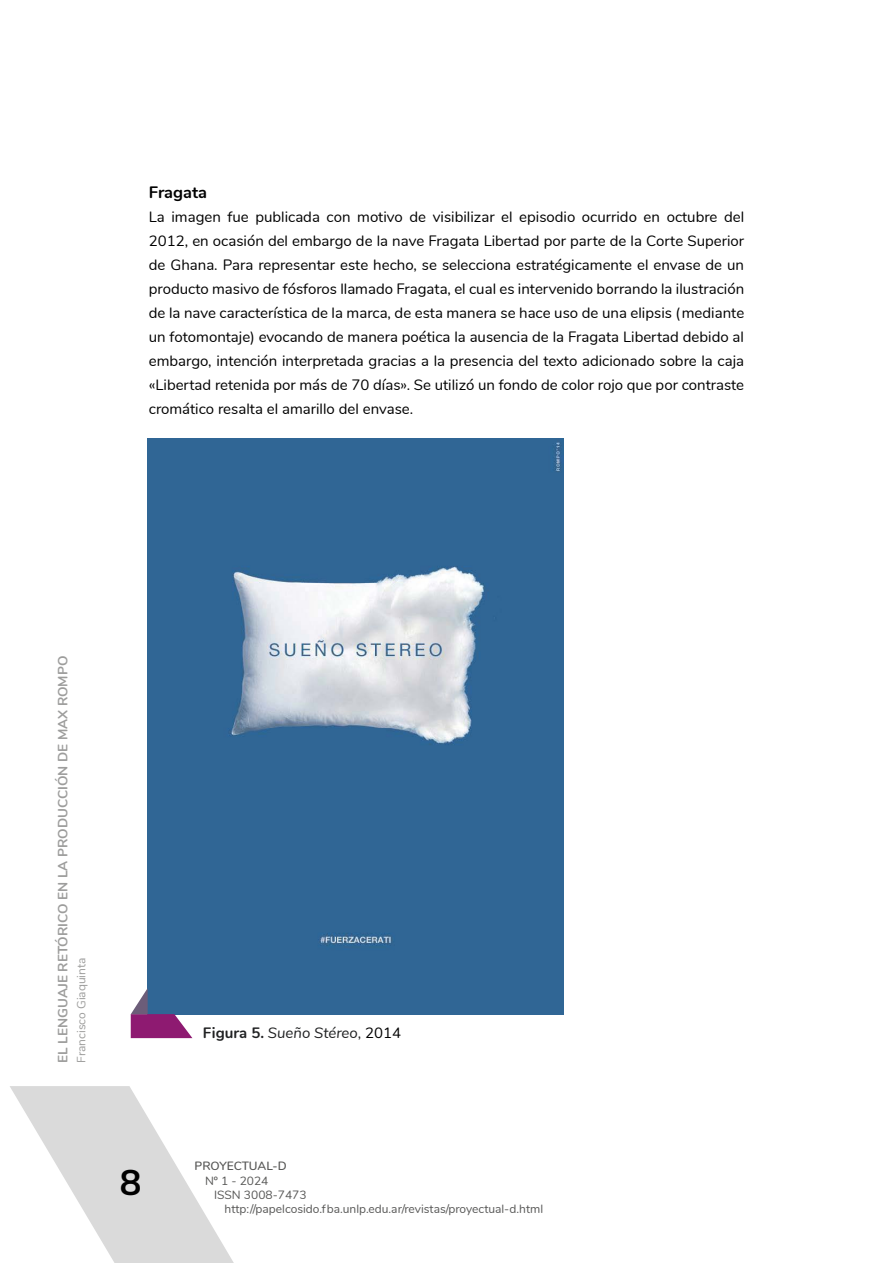
<style>
.page{position:relative;width:893px;height:1263px;background:#fff}
.page>*{position:absolute;margin:0;border:0;box-sizing:border-box;transform-origin:0 0}
.t1{font:700 36px "Nunito";color:#000}
.t2{font:700 16.5px "Nunito";color:#000}
.t3{font:15px/24px "Nunito";color:#000;text-align:justify}
.t4{font:italic 15px "Nunito";color:#202122}
.t5{font:700 13.5px "Nunito";color:#9d9d9c}
.t6{font:12px "Nunito";color:#575756}
.t7{font:12px "Nunito";color:#9d9d9c}
.t8{font:600 12px "Nunito";letter-spacing:-.005em;color:#575756}
.s1{font-weight:700;font-style:normal}
.s2{font-style:normal}
.s3{font-style:normal;color:#000}
</style>
<div class="page">
<svg style="left:10px;top:1086px;width:224px;height:177px"></svg>
<img style="left:148px;top:438px;width:415px;height:576px">
<svg style="left:131px;top:988px;width:61px;height:50px;background:#765a92"></svg>
<p class="t2" style="left:149px;top:180px;width:60px">Fragata</p>
<p class="t3" style="left:149px;top:204px;width:597px">La imagen fue publicada con motivo de visibilizar el episodio ocurrido en octubre del 2012, en ocasión del embargo de la nave Fragata Libertad por parte de la Corte Superior de Ghana. Para representar este hecho, se selecciona estratégicamente el envase de un producto masivo de fósforos llamado Fragata, el cual es intervenido borrando la ilustración de la nave característica de la marca, de esta manera se hace uso de una elipsis (mediante un fotomontaje) evocando de manera poética la ausencia de la Fragata Libertad debido al embargo, intención interpretada gracias a la presencia del texto adicionado sobre la caja «Libertad retenida por más de 70 días». Se utilizó un fondo de color rojo que por contraste cromático resalta el amarillo del envase.</p>
<p class="t5" style="left:53px;top:1063px;width:408px;rotate:-90deg">EL LENGUAJE RETÓRICO EN LA PRODUCCIÓN DE MAX ROMPO</p>
<p class="t7" style="left:72px;top:1063px;width:107px;rotate:-90deg">Francisco Giaquinta</p>
<h1 class="t1" style="left:120px;top:1155px;width:23px">8</h1>
<p class="t4" style="left:203px;top:1022px;width:200px"><span class="s1">Figura 5.</span> Sueño Stéreo<span class="s2">,</span> <span class="s3">2014</span></p>
<p class="t8" style="left:195px;top:1157px;width:94px">PROYECTUAL-D</p>
<p class="t6" style="left:205px;top:1172px;width:65px">Nº 1 - 2024</p>
<p class="t6" style="left:214px;top:1186px;width:94px">ISSN 3008-7473</p>
<p class="t6" style="left:225px;top:1200px;width:320px">http://papelcosido.fba.unlp.edu.ar/revistas/proyectual-d.html</p>
</div>
